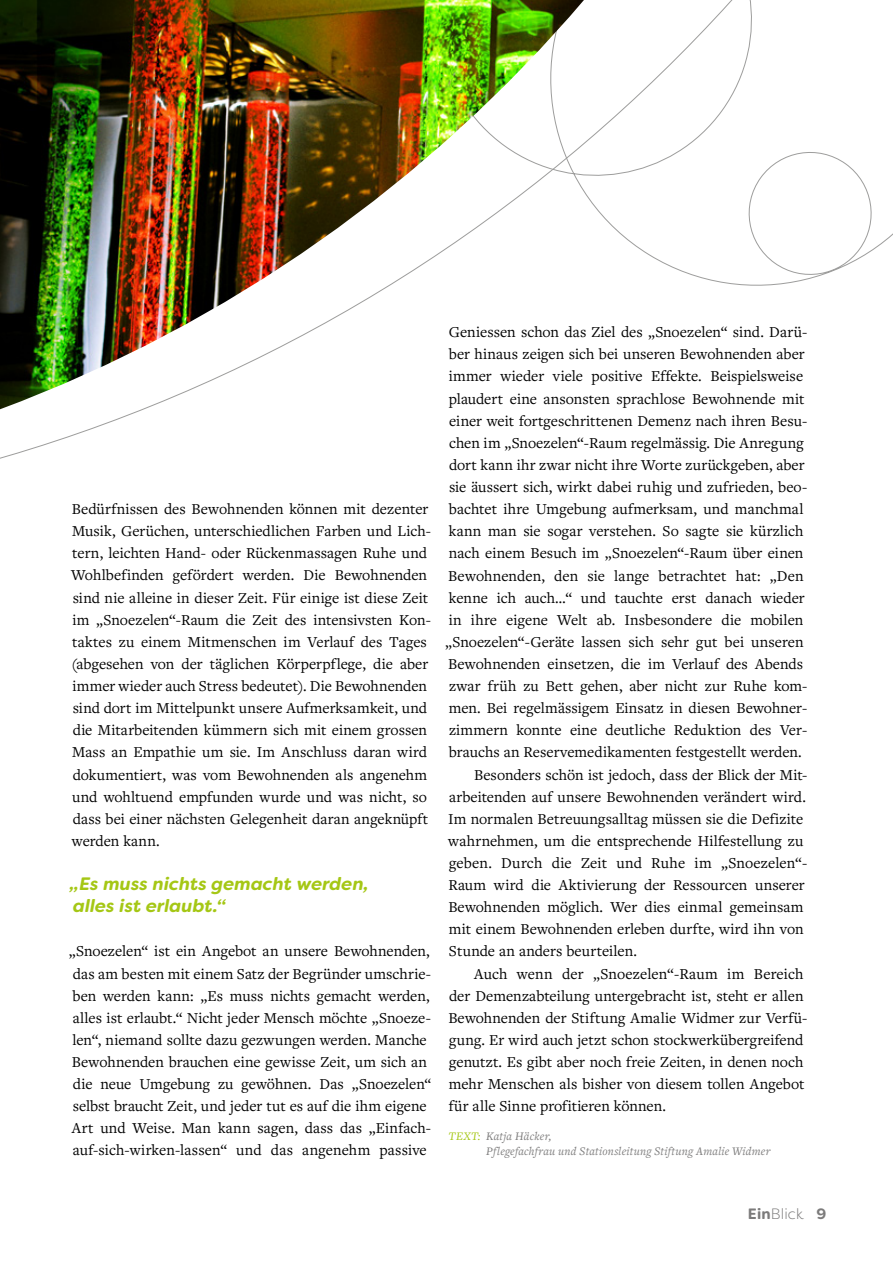
<style>
.page{position:relative;width:893px;height:1263px;background:#fff}
.page>*{position:absolute;margin:0;border:0;box-sizing:border-box;transform-origin:0 0}
.t1{font:italic 700 18px/22px "Filson Soft";color:#a5c715}
.t2{font:15.75px/22px "Freight Text Pro";color:#000}
.t3{font:300 15px "Filson Soft";letter-spacing:.005em;color:#7c7b7b}
.t4{font:italic 12px/15px "Freight Text Pro";letter-spacing:.02em;color:#7c7b7b}
.s1{color:#a5c715}
.s2{font-weight:700}
</style>
<div class="page">
<svg style="left:0;top:0;width:893px;height:459px"></svg>
<img style="left:0;top:0;width:584px;height:409px">
<p class="t2" style="left:71px;top:497px;width:361px">Bedürfnissen des Bewohnenden können mit dezenter Musik, Gerüchen, unterschiedlichen Farben und Lich&shy;tern, leichten Hand- oder Rückenmassagen Ruhe und Wohlbefinden gefördert werden. Die Bewohnenden sind nie alleine in dieser Zeit. Für einige ist diese Zeit im „Snoezelen“-Raum die Zeit des intensivsten Kon&shy;taktes zu einem Mitmenschen im Verlauf des Tages (abgesehen von der täglichen Körperpflege, die aber immer wieder auch Stress bedeutet). Die Bewohnenden sind dort im Mittelpunkt unsere Aufmerksamkeit, und die Mitarbeitenden kümmern sich mit einem grossen Mass an Empathie um sie. Im Anschluss daran wird dokumentiert, was vom Bewohnenden als angenehm und wohltuend empfunden wurde und was nicht, so dass bei einer nächsten Gelegenheit daran angeknüpft werden kann.</p>
<p class="t1" style="left:70px;top:873px;width:301px">„Es muss nichts gemacht werden, alles ist erlaubt.“</p>
<p class="t2" style="left:69px;top:940px;width:364px">„Snoezelen“ ist ein Angebot an unsere Bewohnenden, das am besten mit einem Satz der Begründer umschrie&shy;ben werden kann: „Es muss nichts gemacht werden, alles ist erlaubt.“ Nicht jeder Mensch möchte „Snoeze&shy;len“, niemand sollte dazu gezwungen werden. Manche Bewohnenden brauchen eine gewisse Zeit, um sich an die neue Umgebung zu gewöhnen. Das „Snoezelen“ selbst braucht Zeit, und jeder tut es auf die ihm eigene Art und Weise. Man kann sagen, dass das „Einfach&shy;auf-sich-wirken-lassen“ und das angenehm passive</p>
<p class="t2" style="left:449px;top:321px;width:360px">Geniessen schon das Ziel des „Snoezelen“ sind. Darü-</p>
<p class="t2" style="left:449px;top:343px;width:357px">ber hinaus zeigen sich bei unseren Bewohnenden aber</p>
<p class="t2" style="left:449px;top:365px;width:356px">immer wieder viele positive Effekte. Beispielsweise</p>
<p class="t2" style="left:449px;top:387px;width:357px">plaudert eine ansonsten sprachlose Bewohnende mit</p>
<p class="t2" style="left:449px;top:409px;width:360px">einer weit fortgeschrittenen Demenz nach ihren Besu-</p>
<p class="t2" style="left:449px;top:431px;width:356px">chen im „Snoezelen“-Raum regelmässig. Die Anregung</p>
<p class="t2" style="left:449px;top:453px;width:357px">dort kann ihr zwar nicht ihre Worte zurückgeben, aber</p>
<p class="t2" style="left:449px;top:475px;width:360px">sie äussert sich, wirkt dabei ruhig und zufrieden, beo-</p>
<p class="t2" style="left:449px;top:497px;width:356px">bachtet ihre Umgebung aufmerksam, und manchmal</p>
<p class="t2" style="left:449px;top:520px;width:356px">kann man sie sogar verstehen. So sagte sie kürzlich</p>
<p class="t2" style="left:449px;top:542px;width:356px">nach einem Besuch im „Snoezelen“-Raum über einen</p>
<p class="t2" style="left:448px;top:564px;width:357px">Bewohnenden, den sie lange betrachtet hat: „Den</p>
<p class="t2" style="left:449px;top:586px;width:357px">kenne ich auch…“ und tauchte erst danach wieder</p>
<p class="t2" style="left:449px;top:608px;width:356px">in ihre eigene Welt ab. Insbesondere die mobilen</p>
<p class="t2" style="left:445px;top:630px;width:360px">„Snoezelen“-Geräte lassen sich sehr gut bei unseren</p>
<p class="t2" style="left:448px;top:652px;width:356px">Bewohnenden einsetzen, die im Verlauf des Abends</p>
<p class="t2" style="left:449px;top:674px;width:360px">zwar früh zu Bett gehen, aber nicht zur Ruhe kom-</p>
<p class="t2" style="left:449px;top:696px;width:359px">men. Bei regelmässigem Einsatz in diesen Bewohner-</p>
<p class="t2" style="left:449px;top:719px;width:360px">zimmern konnte eine deutliche Reduktion des Ver-</p>
<p class="t2" style="left:449px;top:741px;width:354px">brauchs an Reservemedikamenten festgestellt werden.</p>
<p class="t2" style="left:474px;top:763px;width:335px">Besonders schön ist jedoch, dass der Blick der Mit-</p>
<p class="t2" style="left:449px;top:785px;width:358px">arbeitenden auf unsere Bewohnenden verändert wird.</p>
<p class="t2" style="left:448px;top:807px;width:357px">Im normalen Betreuungsalltag müssen sie die Defizite</p>
<p class="t2" style="left:448px;top:829px;width:357px">wahrnehmen, um die entsprechende Hilfestellung zu</p>
<p class="t2" style="left:449px;top:851px;width:360px">geben. Durch die Zeit und Ruhe im „Snoezelen“-</p>
<p class="t2" style="left:448px;top:873px;width:358px">Raum wird die Aktivierung der Ressourcen unserer</p>
<p class="t2" style="left:448px;top:895px;width:357px">Bewohnenden möglich. Wer dies einmal gemeinsam</p>
<p class="t2" style="left:449px;top:918px;width:356px">mit einem Bewohnenden erleben durfte, wird ihn von</p>
<p class="t2" style="left:449px;top:940px;width:190px">Stunde an anders beurteilen.</p>
<p class="t2" style="left:474px;top:962px;width:331px">Auch wenn der „Snoezelen“-Raum im Bereich</p>
<p class="t2" style="left:449px;top:984px;width:356px">der Demenzabteilung untergebracht ist, steht er allen</p>
<p class="t2" style="left:448px;top:1006px;width:360px">Bewohnenden der Stiftung Amalie Widmer zur Verfü-</p>
<p class="t2" style="left:449px;top:1028px;width:356px">gung. Er wird auch jetzt schon stockwerkübergreifend</p>
<p class="t2" style="left:449px;top:1050px;width:356px">genutzt. Es gibt aber noch freie Zeiten, in denen noch</p>
<p class="t2" style="left:449px;top:1072px;width:357px">mehr Menschen als bisher von diesem tollen Angebot</p>
<p class="t2" style="left:449px;top:1095px;width:219px">für alle Sinne profitieren können.</p>
<p class="t4" style="left:486px;top:1128px;width:286px;text-indent:-37px"><span class="s1">TEXT:</span> Katja Häcker,<br>Pflegefachfrau und Stationsleitung Stiftung Amalie Widmer</p>
<p class="t3" style="left:748px;top:1204px;width:80px"><span class="s2">Ein</span>Blick <span class="s2">9</span></p>
</div>
